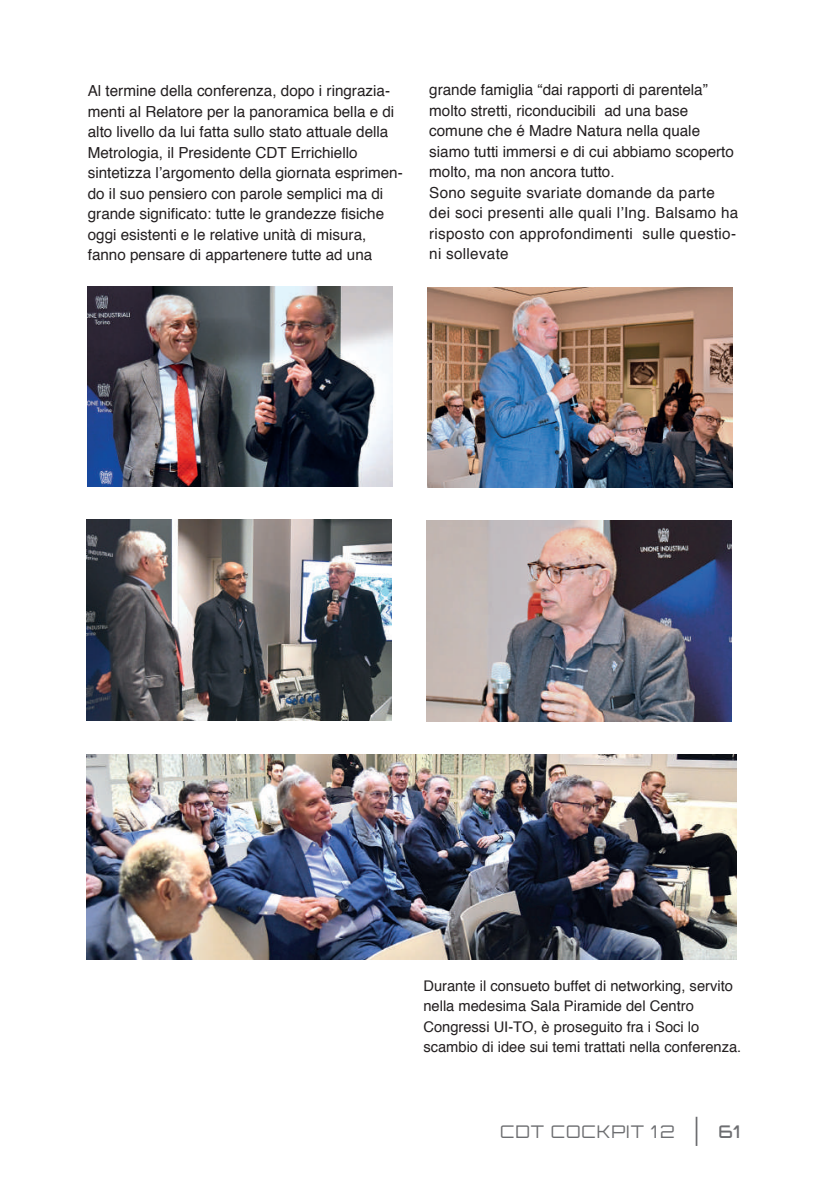
<style>
.page{position:relative;width:819px;height:1191px;background:#fff}
.page>*{position:absolute;margin:0;border:0;box-sizing:border-box;transform-origin:0 0}
.t1{font:300 17.5px "Orbitron";letter-spacing:.05em;color:#6d6e71}
.t2{font:500 17.5px "Orbitron";color:#6d6e71}
.t3{font:15.22px/20.5px "Helvetica";color:#231f20}
.t4{font:14.7px/20.5px "Helvetica";color:#231f20}
</style>
<div class="page">
<img style="left:86px;top:754px;width:650px;height:205px">
<img style="left:87px;top:286px;width:305px;height:201px">
<img style="left:427px;top:287px;width:305px;height:201px">
<img style="left:87px;top:520px;width:304px;height:200px">
<img style="left:426px;top:521px;width:305px;height:200px">
<hr style="left:695px;top:1116px;width:2px;height:30px;background:#6d6e71">
<p class="t3" style="left:88px;top:81px;width:316px">Al termine della conferenza, dopo i ringrazia&shy;menti al Relatore per la panoramica bella e di alto livello da lui fatta sullo stato attuale della Metrologia, il Presidente CDT Errichiello sintetizza l’argomento della giornata esprimen&shy;do il suo pensiero con parole semplici ma di grande significato: tutte le grandezze fisiche oggi esistenti e le relative unità di misura, fanno pensare di appartenere tutte ad una</p>
<p class="t3" style="left:429px;top:80px;width:311px">grande famiglia “dai rapporti di parentela” molto stretti, riconducibili ad una base comune che é Madre Natura nella quale siamo tutti immersi e di cui abbiamo scoperto molto, ma non ancora tutto.<br>Sono seguite svariate domande da parte dei soci presenti alle quali l’Ing. Balsamo ha risposto con approfondimenti sulle questio&shy;ni sollevate</p>
<p class="t4" style="left:423px;top:975px;width:319px">Durante il consueto buffet di networking, servito nella medesima Sala Piramide del Centro Congressi UI-TO, è proseguito fra i Soci lo scambio di idee sui temi trattati nella conferenza.</p>
<p class="t1" style="left:500px;top:1120px;width:176px">CDT COCKPIT 12</p>
<p class="t2" style="left:718px;top:1120px;width:23px">61</p>
</div>
